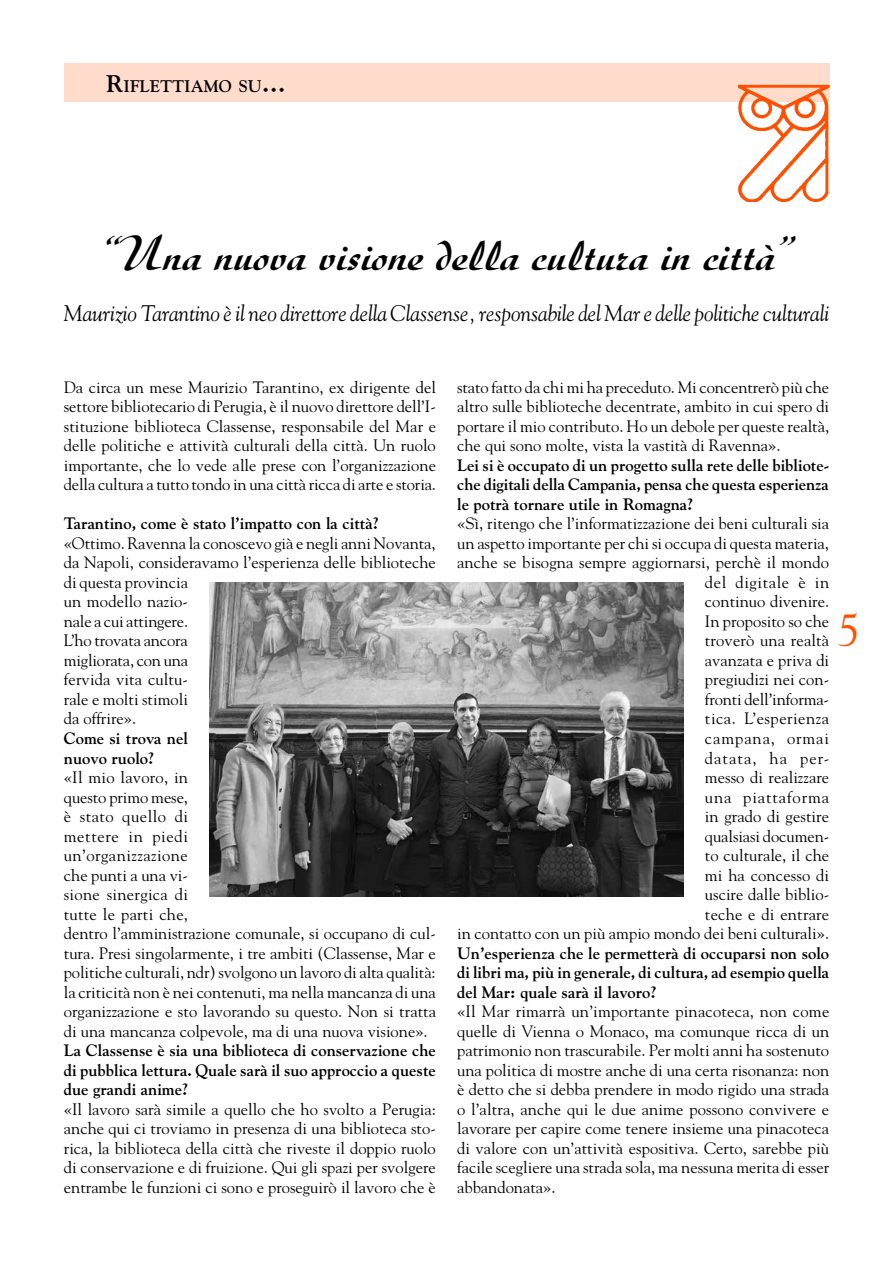
<style>
.page{position:relative;width:893px;height:1263px;background:#fff}
.page>*{position:absolute;margin:0;border:0;box-sizing:border-box;transform-origin:0 0}
.t1{font:700 49.5px "Diskus LT Std";color:#000}
.t2{font:45px "Goudy Std";color:#ff5000}
.t3{font:italic 22.5px "Goudy Std";letter-spacing:-.005em;color:#000;scale:.96 1}
.t4{font:700 16.8px "Goudy Std";color:#000}
.t5{font:16.5px/19.5px "Goudy Std";color:#000;text-align:justify}
.t6{font:700 16.5px "Goudy Std";color:#000}
.t7{font:16.5px "Goudy Std";letter-spacing:.055em;color:#000}
.t8{font:16.5px "Goudy Std";letter-spacing:.03em;color:#000}
.t9{font:16.5px "Goudy Std";letter-spacing:.035em;color:#000}
.t10{font:16.5px "Goudy Std";letter-spacing:.065em;color:#000}
.s1{font-size:24px}
.s2{font-weight:700}
.s3{font-family:"Times"}
</style>
<div class="page">
<div style="left:64px;top:64px;width:765px;height:38px;background:#ffdccc"></div>
<img style="left:738px;top:85px;width:92px;height:117px">
<img style="left:209px;top:582px;width:475px;height:315px">
<p class="t4" style="left:106px;top:76px;width:181px"><span class="s1">R</span>IFLETTIAMO SU<span class="s1">…</span></p>
<h1 class="t1" style="left:100px;top:225px;width:693px">“Una nuova visione della cultura in città”</h1>
<h3 class="t3" style="left:64px;top:300px;width:799px">Maurizio Tarantino è il neo direttore della Classense, responsabile del Mar e delle politiche culturali</h3>
<p class="t5" style="left:64px;top:377px;width:374px">Da circa un mese Maurizio Tarantino, ex dirigente del settore bibliotecario di Perugia, è il nuovo direttore dell’I&shy;stituzione biblioteca Classense, responsabile del Mar e delle politiche e attività culturali della città. Un ruolo importante, che lo vede alle prese con l’organizzazione della cultura a tutto tondo in una città ricca di arte e storia.</p>
<p class="t5" style="left:64px;top:514px;width:374px;text-align:left"><span class="s2">Tarantino, come è stato l’impatto con la città? </span><span class="s3">«</span>Ottimo. Ravenna la conoscevo già e negli anni Novanta, da Napoli, consideravamo l’esperienza delle biblioteche di questa provincia<br>un modello nazio-<br>nale a cui attingere.<br>L’ho trovata ancora<br>migliorata, con una<br>fervida vita cultu-<br>rale e molti stimoli<br>da offrire<span class="s3">»</span>.<br><span class="s2">Come si trova nel<br>nuovo ruolo?<br></span><span class="s3">«</span>Il mio lavoro, in<br>questo primo mese,<br>è stato quello di<br>mettere in piedi<br>un’organizzazione<br>che punti a una vi-<br>sione sinergica di<br>tutte le parti che,<br>dentro l’amministrazione comunale, si occupano di cul&shy;tura. Presi singolarmente, i tre ambiti (Classense, Mar e politiche culturali, ndr) svolgono un lavoro di alta qualità: la criticità non è nei contenuti, ma nella mancanza di una organizzazione e sto lavorando su questo. Non si tratta di una mancanza colpevole, ma di una nuova visione<span class="s3">»</span>.<br><span class="s2">La Classense è sia una biblioteca di conservazione che di pubblica lettura. Quale sarà il suo approccio a queste due grandi anime?<br></span><span class="s3">«</span>Il lavoro sarà simile a quello che ho svolto a Perugia: anche qui ci troviamo in presenza di una biblioteca sto&shy;rica, la biblioteca della città che riveste il doppio ruolo di conservazione e di fruizione. Qui gli spazi per svolgere entrambe le funzioni ci sono e proseguirò il lavoro che è</p>
<p class="t5" style="left:457px;top:377px;width:373px">stato fatto da chi mi ha preceduto. Mi concentrerò più che</p>
<p class="t5" style="left:457px;top:397px;width:374px">altro sulle biblioteche decentrate, ambito in cui spero di</p>
<p class="t5" style="left:457px;top:416px;width:374px">portare il mio contributo. Ho un debole per queste realtà,</p>
<p class="t5" style="left:457px;top:436px;width:325px">che qui sono molte, vista la vastità di Ravenna<span class="s3">»</span>.</p>
<p class="t6" style="left:457px;top:455px;width:374px">Lei si è occupato di un progetto sulla rete delle bibliote-</p>
<p class="t6" style="left:457px;top:475px;width:373px">che digitali della Campania, pensa che questa esperienza</p>
<p class="t6" style="left:457px;top:494px;width:238px">le potrà tornare utile in Romagna?</p>
<p class="t5" style="left:457px;top:514px;width:374px"><span class="s3">«</span>Sì, ritengo che l’informatizzazione dei beni culturali sia</p>
<p class="t5" style="left:457px;top:533px;width:373px">un aspetto importante per chi si occupa di questa materia,</p>
<p class="t5" style="left:457px;top:553px;width:373px">anche se bisogna sempre aggiornarsi, perchè il mondo</p>
<p class="t9" style="left:705px;top:572px;width:126px">del digitale è in</p>
<p class="t5" style="left:705px;top:592px;width:126px">continuo divenire.</p>
<p class="t5" style="left:705px;top:611px;width:126px">In proposito so che</p>
<p class="t5" style="left:705px;top:631px;width:126px">troverò una realtà</p>
<p class="t5" style="left:705px;top:650px;width:126px">avanzata e priva di</p>
<p class="t5" style="left:705px;top:670px;width:126px">pregiudizi nei con-</p>
<p class="t5" style="left:705px;top:689px;width:126px">fronti dell’informa-</p>
<p class="t8" style="left:705px;top:708px;width:126px">tica. L’esperienza</p>
<p class="t7" style="left:705px;top:728px;width:126px">campana, ormai</p>
<p class="t10" style="left:705px;top:747px;width:126px">datata, ha per-</p>
<p class="t5" style="left:705px;top:767px;width:126px">messo di realizzare</p>
<p class="t7" style="left:705px;top:786px;width:126px">una piattaforma</p>
<p class="t5" style="left:705px;top:806px;width:126px">in grado di gestire</p>
<p class="t5" style="left:705px;top:826px;width:126px">qualsiasi documen-</p>
<p class="t5" style="left:705px;top:845px;width:126px">to culturale, il che</p>
<p class="t5" style="left:705px;top:865px;width:126px">mi ha concesso di</p>
<p class="t5" style="left:705px;top:884px;width:126px">uscire dalle biblio-</p>
<p class="t5" style="left:705px;top:904px;width:126px">teche e di entrare</p>
<p class="t5" style="left:457px;top:923px;width:373px">in contatto con un più ampio mondo dei beni culturali<span class="s3">»</span>.</p>
<p class="t6" style="left:457px;top:943px;width:374px">Un’esperienza che le permetterà di occuparsi non solo</p>
<p class="t6" style="left:457px;top:962px;width:374px">di libri ma, più in generale, di cultura, ad esempio quella</p>
<p class="t6" style="left:457px;top:982px;width:201px">del Mar: quale sarà il lavoro?</p>
<p class="t5" style="left:457px;top:1001px;width:374px"><span class="s3">«</span>Il Mar rimarrà un’importante pinacoteca, non come</p>
<p class="t5" style="left:457px;top:1021px;width:374px">quelle di Vienna o Monaco, ma comunque ricca di un</p>
<p class="t5" style="left:457px;top:1040px;width:374px">patrimonio non trascurabile. Per molti anni ha sostenuto</p>
<p class="t5" style="left:457px;top:1060px;width:374px">una politica di mostre anche di una certa risonanza: non</p>
<p class="t5" style="left:457px;top:1079px;width:374px">è detto che si debba prendere in modo rigido una strada</p>
<p class="t5" style="left:457px;top:1099px;width:374px">o l’altra, anche qui le due anime possono convivere e</p>
<p class="t5" style="left:457px;top:1118px;width:374px">lavorare per capire come tenere insieme una pinacoteca</p>
<p class="t5" style="left:457px;top:1138px;width:373px">di valore con un’attività espositiva. Certo, sarebbe più</p>
<p class="t5" style="left:457px;top:1157px;width:374px">facile scegliere una strada sola, ma nessuna merita di esser</p>
<p class="t5" style="left:457px;top:1177px;width:100px">abbandonata<span class="s3">»</span>.</p>
<h2 class="t2" style="left:838px;top:602px;width:24px">5</h2>
</div>
